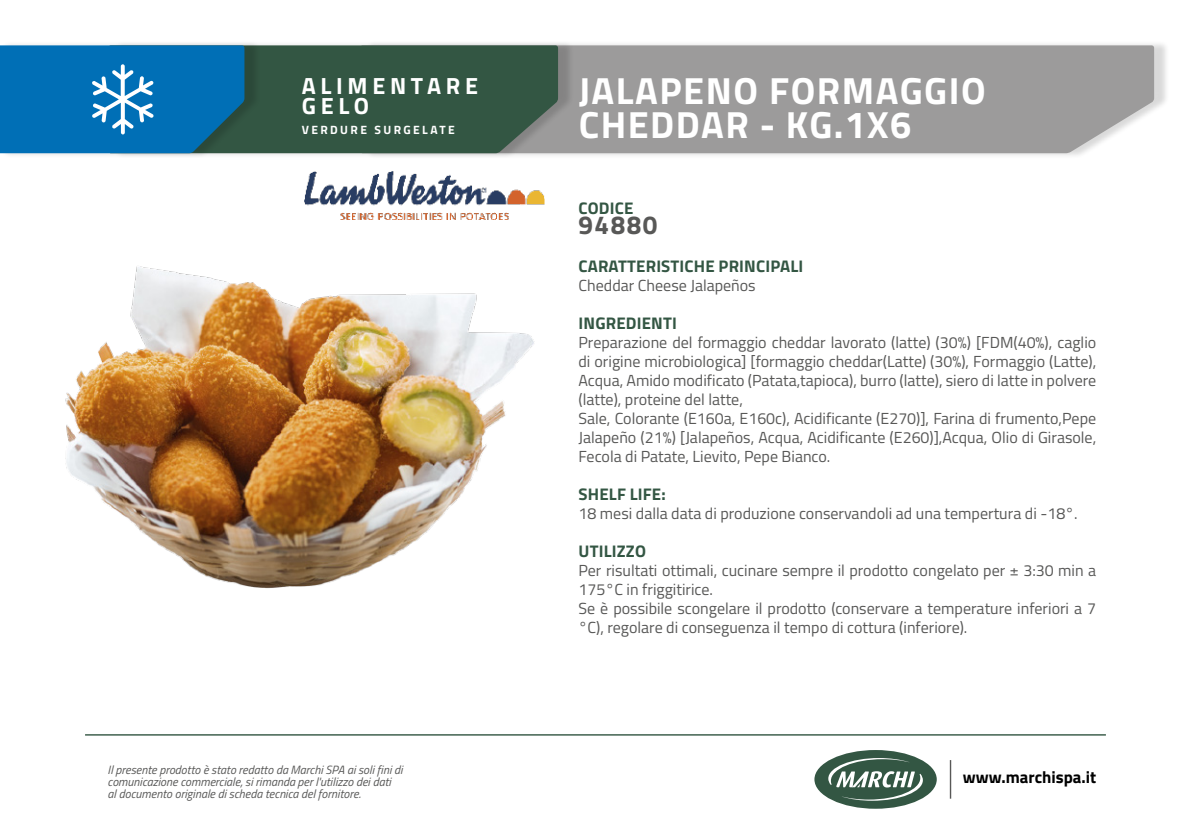
<style>
.page{position:relative;width:1191px;height:840px;background:#fff}
.page>*{position:absolute;margin:0;border:0;box-sizing:border-box;transform-origin:0 0}
.t1{font:700 37.8px "Titillium Web";letter-spacing:.04em;color:#fff}
.t2{font:700 26px "Titillium Web";letter-spacing:.06em;color:#585857}
.t3{font:700 23.4px "Titillium Web";letter-spacing:.2em;color:#fff}
.t4{font:700 16.8px "Titillium Web";letter-spacing:.01em;color:#335643}
.t5{font:700 16.8px "Titillium Web";color:#000}
.t6{font:16px/19px "Titillium Web";color:#585857;text-align:justify}
.t7{font:italic 12px/12px "Titillium Web";color:#585857}
.t8{font:700 12px "Titillium Web";letter-spacing:.2em;color:#fff}
</style>
<div class="page">
<img style="left:65px;top:266px;width:470px;height:323px">
<div style="left:365px;top:40px;width:804px;height:119px;background:#000;opacity:.15"></div>
<div style="left:574px;top:45px;width:580px;height:108px;background:#9c9b9b"></div>
<div style="left:113px;top:40px;width:461px;height:119px;background:#000;opacity:.15"></div>
<div style="left:260px;top:45px;width:298px;height:108px;background:#335643"></div>
<div style="left:0;top:40px;width:260px;height:119px;background:#000;opacity:.15"></div>
<svg style="left:0;top:45px;width:244px;height:108px;background:#0e74b3"></svg>
<img style="left:304px;top:171px;width:240px;height:48px">
<hr style="left:949px;top:759px;width:2px;height:39px;background:#585857">
<div style="left:814px;top:749px;width:122px;height:59px;background:#335643;border-radius:50%"></div>
<svg style="left:828px;top:757px;width:95px;height:43px"></svg>
<hr style="left:85px;top:733px;width:1021px;height:2px;background:#335643">
<p class="t3" style="left:302px;top:68px;width:178px">ALIMENTARE</p>
<p class="t3" style="left:302px;top:87px;width:69px">GELO</p>
<p class="t8" style="left:302px;top:121px;width:155px">VERDURE SURGELATE</p>
<p class="t7" style="left:108px;top:762px;width:296px">Il presente prodotto è stato redatto da Marchi SPA ai soli fini di comunicazione commerciale, si rimanda per l'utilizzo dei dati<br>al documento originale di scheda tecnica del fornitore.</p>
<p class="t1" style="left:578px;top:61px;width:409px">JALAPENO FORMAGGIO</p>
<p class="t1" style="left:578px;top:96px;width:334px">CHEDDAR - KG.1X6</p>
<p class="t4" style="left:578px;top:195px;width:56px">CODICE</p>
<p class="t2" style="left:578px;top:205px;width:81px">94880</p>
<p class="t4" style="left:578px;top:253px;width:226px">CARATTERISTICHE PRINCIPALI</p>
<p class="t6" style="left:578px;top:275px;width:179px">Cheddar Cheese Jalapeños</p>
<p class="t4" style="left:578px;top:310px;width:100px">INGREDIENTI</p>
<p class="t6" style="left:578px;top:332px;width:519px">Preparazione del formaggio cheddar lavorato (latte) (30%) [FDM(40%), caglio di origine microbiologica] [formaggio cheddar(Latte) (30%), Formaggio (Latte), Acqua, Amido modificato (Patata,tapioca), burro (latte), siero di latte in polvere (latte), proteine del latte,</p>
<p class="t6" style="left:578px;top:408px;width:519px">Sale, Colorante (E160a, E160c), Acidificante (E270)], Farina di frumento,Pepe Jalapeño (21%) [Jalapeños, Acqua, Acidificante (E260)],Acqua, Olio di Girasole, Fecola di Patate, Lievito, Pepe Bianco.</p>
<p class="t4" style="left:578px;top:481px;width:89px">SHELF LIFE:</p>
<p class="t6" style="left:578px;top:503px;width:501px">18 mesi dalla data di produzione conservandoli ad una tempertura di -18°.</p>
<p class="t4" style="left:578px;top:538px;width:69px">UTILIZZO</p>
<p class="t6" style="left:578px;top:560px;width:519px">Per risultati ottimali, cucinare sempre il prodotto congelato per ± 3:30 min a<br>175°C in friggitirice.</p>
<p class="t6" style="left:578px;top:598px;width:519px">Se è possibile scongelare il prodotto (conservare a temperature inferiori a 7 °C), regolare di conseguenza il tempo di cottura (inferiore).</p>
<p class="t5" style="left:963px;top:764px;width:135px">www.marchispa.it</p>
</div>
